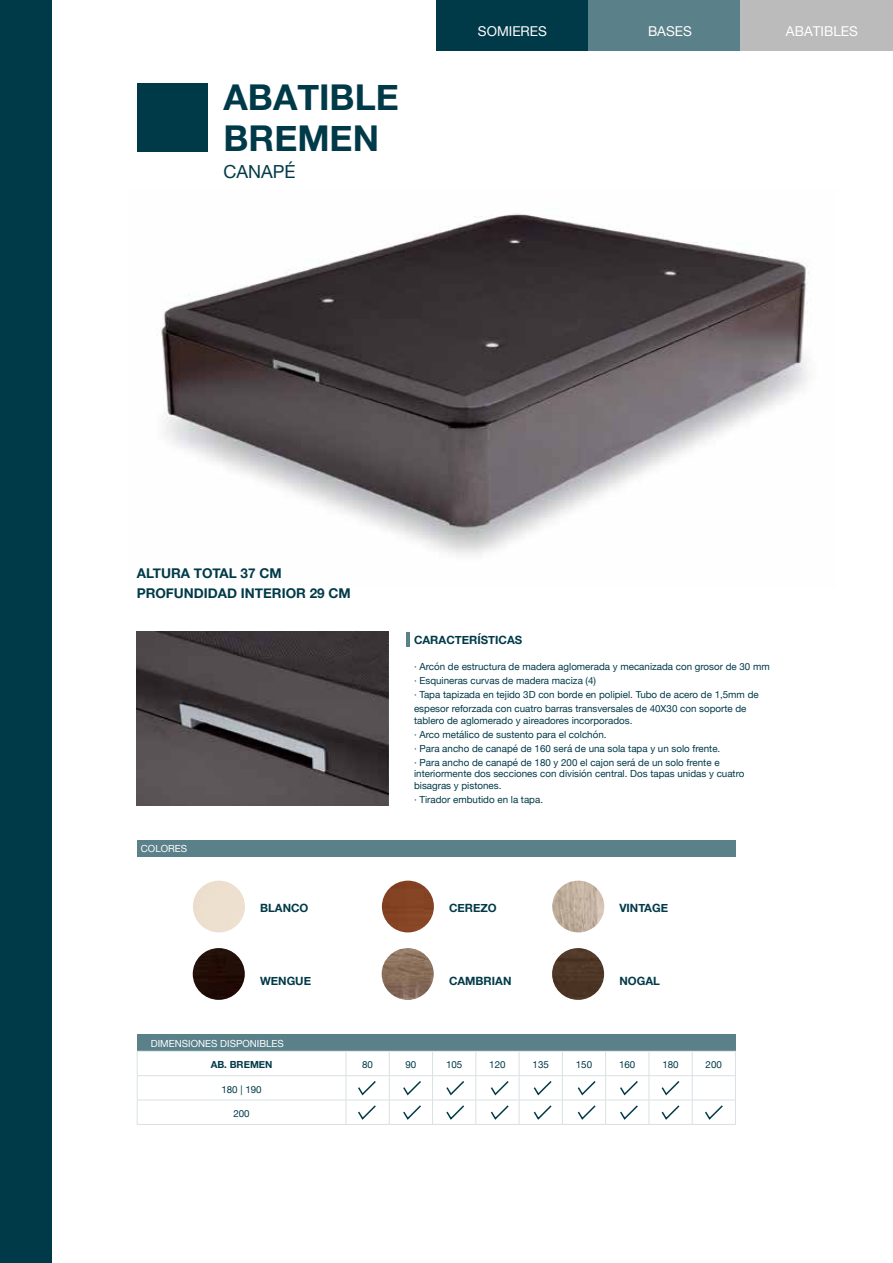
<style>
.page{position:relative;width:893px;height:1263px;background:#fff}
.page>*{position:absolute;margin:0;border:0;box-sizing:border-box;transform-origin:0 0}
.t1{font:700 35.55px/41.5px "Helvetica Neue";color:#003a48}
.t2{font:18px "Helvetica Neue";color:#003a48}
.t3{font:700 13.5px/20.9px "Helvetica Neue";color:#003a48}
.t4{font:13.5px "Helvetica Neue";color:#fff}
.t5{font:700 11.4px "Helvetica Neue";color:#003a48}
.t6{font:9.75px/14.1px "Helvetica Neue";color:#003a48}
.t7{font:9.75px "Helvetica Neue";color:#fff}
.t8{font:700 9.75px "Helvetica Neue";color:#003a48}
</style>
<div class="page">
<img style="left:161px;top:213px;width:648px;height:342px">
<div style="left:0;top:0;width:51px;height:1263px;background:#003a48"></div>
<div style="left:436px;top:0;width:153px;height:50px;background:#003a48"></div>
<div style="left:589px;top:0;width:152px;height:50px;background:#5a8089"></div>
<div style="left:740px;top:0;width:153px;height:50px;background:#bbb"></div>
<div style="left:137px;top:83px;width:71px;height:69px;background:#003a48"></div>
<div style="left:137px;top:1034px;width:598px;height:17px;background:#5a8089"></div>
<div style="left:137px;top:840px;width:598px;height:16px;background:#5a8089"></div>
<img style="left:137px;top:631px;width:252px;height:174px">
<hr style="left:406px;top:633px;width:4px;height:14px;background:#5a8089">
<img style="left:552px;top:881px;width:52px;height:51px;border-radius:26px">
<div style="left:193px;top:881px;width:52px;height:51px;background:#eddfce;border-radius:26px"></div>
<div style="left:382px;top:881px;width:52px;height:51px;background:#844323;border-radius:26px"></div>
<img style="left:552px;top:948px;width:52px;height:52px;border-radius:26px">
<div style="left:193px;top:948px;width:52px;height:52px;background:#210d07;border-radius:26px"></div>
<img style="left:382px;top:948px;width:52px;height:52px;border-radius:26px">
<hr style="left:137px;top:1051px;width:209px;height:1px;background:#d9e1e4">
<hr style="left:346px;top:1051px;width:43px;height:1px;background:#d9e1e4">
<hr style="left:389px;top:1051px;width:44px;height:1px;background:#d9e1e4">
<hr style="left:433px;top:1051px;width:43px;height:1px;background:#d9e1e4">
<hr style="left:476px;top:1051px;width:43px;height:1px;background:#d9e1e4">
<hr style="left:519px;top:1051px;width:43px;height:1px;background:#d9e1e4">
<hr style="left:562px;top:1051px;width:44px;height:1px;background:#d9e1e4">
<hr style="left:606px;top:1051px;width:43px;height:1px;background:#d9e1e4">
<hr style="left:649px;top:1051px;width:43px;height:1px;background:#d9e1e4">
<hr style="left:692px;top:1051px;width:44px;height:1px;background:#d9e1e4">
<hr style="left:137px;top:1075px;width:209px;height:1px;background:#d9e1e4">
<hr style="left:346px;top:1075px;width:43px;height:1px;background:#d9e1e4">
<hr style="left:389px;top:1075px;width:44px;height:1px;background:#d9e1e4">
<hr style="left:433px;top:1075px;width:43px;height:1px;background:#d9e1e4">
<hr style="left:476px;top:1075px;width:43px;height:1px;background:#d9e1e4">
<hr style="left:519px;top:1075px;width:43px;height:1px;background:#d9e1e4">
<hr style="left:562px;top:1075px;width:44px;height:1px;background:#d9e1e4">
<hr style="left:606px;top:1075px;width:43px;height:1px;background:#d9e1e4">
<hr style="left:649px;top:1075px;width:43px;height:1px;background:#d9e1e4">
<hr style="left:692px;top:1075px;width:44px;height:1px;background:#d9e1e4">
<hr style="left:137px;top:1100px;width:209px;height:1px;background:#d9e1e4">
<svg style="left:137px;top:1052px;width:1px;height:72px"></svg>
<hr style="left:346px;top:1100px;width:43px;height:1px;background:#d9e1e4">
<svg style="left:346px;top:1052px;width:1px;height:72px"></svg>
<hr style="left:389px;top:1100px;width:44px;height:1px;background:#d9e1e4">
<svg style="left:389px;top:1052px;width:1px;height:72px"></svg>
<hr style="left:433px;top:1100px;width:43px;height:1px;background:#d9e1e4">
<svg style="left:432px;top:1052px;width:1px;height:72px"></svg>
<hr style="left:476px;top:1100px;width:43px;height:1px;background:#d9e1e4">
<svg style="left:475px;top:1052px;width:1px;height:72px"></svg>
<hr style="left:519px;top:1100px;width:43px;height:1px;background:#d9e1e4">
<svg style="left:519px;top:1052px;width:1px;height:72px"></svg>
<hr style="left:562px;top:1100px;width:44px;height:1px;background:#d9e1e4">
<svg style="left:562px;top:1052px;width:1px;height:72px"></svg>
<hr style="left:606px;top:1100px;width:43px;height:1px;background:#d9e1e4">
<svg style="left:605px;top:1052px;width:1px;height:72px"></svg>
<hr style="left:649px;top:1100px;width:43px;height:1px;background:#d9e1e4">
<svg style="left:649px;top:1052px;width:1px;height:72px"></svg>
<hr style="left:692px;top:1100px;width:44px;height:1px;background:#d9e1e4">
<svg style="left:692px;top:1052px;width:1px;height:72px"></svg>
<svg style="left:735px;top:1052px;width:1px;height:72px"></svg>
<hr style="left:137px;top:1124px;width:209px;height:1px;background:#d9e1e4">
<hr style="left:346px;top:1124px;width:43px;height:1px;background:#d9e1e4">
<hr style="left:389px;top:1124px;width:44px;height:1px;background:#d9e1e4">
<hr style="left:433px;top:1124px;width:43px;height:1px;background:#d9e1e4">
<hr style="left:476px;top:1124px;width:43px;height:1px;background:#d9e1e4">
<hr style="left:519px;top:1124px;width:43px;height:1px;background:#d9e1e4">
<hr style="left:562px;top:1124px;width:44px;height:1px;background:#d9e1e4">
<hr style="left:606px;top:1124px;width:43px;height:1px;background:#d9e1e4">
<hr style="left:649px;top:1124px;width:43px;height:1px;background:#d9e1e4">
<hr style="left:692px;top:1124px;width:44px;height:1px;background:#d9e1e4">
<svg style="left:358px;top:1081px;width:18px;height:15px"></svg>
<svg style="left:358px;top:1105px;width:18px;height:15px"></svg>
<svg style="left:403px;top:1081px;width:18px;height:15px"></svg>
<svg style="left:403px;top:1105px;width:18px;height:15px"></svg>
<svg style="left:446px;top:1081px;width:18px;height:15px"></svg>
<svg style="left:446px;top:1105px;width:19px;height:15px"></svg>
<svg style="left:490px;top:1081px;width:19px;height:15px"></svg>
<svg style="left:490px;top:1105px;width:19px;height:15px"></svg>
<svg style="left:533px;top:1081px;width:19px;height:15px"></svg>
<svg style="left:533px;top:1105px;width:19px;height:15px"></svg>
<svg style="left:577px;top:1081px;width:19px;height:15px"></svg>
<svg style="left:577px;top:1105px;width:19px;height:15px"></svg>
<svg style="left:620px;top:1081px;width:18px;height:15px"></svg>
<svg style="left:620px;top:1105px;width:18px;height:15px"></svg>
<svg style="left:661px;top:1081px;width:19px;height:15px"></svg>
<svg style="left:661px;top:1105px;width:19px;height:15px"></svg>
<svg style="left:705px;top:1105px;width:18px;height:15px"></svg>
<h1 class="t1" style="left:224px;top:77px;width:177px">ABATIBLE<br>BREMEN</h1>
<h2 class="t2" style="left:224px;top:159px;width:73px">CANAPÉ</h2>
<h3 class="t4" style="left:478px;top:22px;width:71px">SOMIERES</h3>
<h3 class="t4" style="left:648px;top:22px;width:45px">BASES</h3>
<h3 class="t4" style="left:786px;top:22px;width:74px">ABATIBLES</h3>
<h3 class="t3" style="left:137px;top:563px;width:215px">ALTURA TOTAL 37 CM<br>PROFUNDIDAD INTERIOR 29 CM</h3>
<p class="t7" style="left:141px;top:842px;width:48px">COLORES</p>
<p class="t5" style="left:414px;top:631px;width:110px">CARACTERÍSTICAS</p>
<p class="t6" style="left:414px;top:660px;width:357px">· Arcón de estructura de madera aglomerada y mecanizada con grosor de 30 mm · Esquineras curvas de madera maciza (4)<br>· Tapa tapizada en tejido 3D con borde en polipiel. Tubo de acero de 1,5mm de espesor reforzada con cuatro barras transversales de 40X30 con soporte de</p>
<p class="t6" style="left:414px;top:713px;width:308px">tablero de aglomerado y aireadores incorporados.<br>· Arco metálico de sustento para el colchón.<br>· Para ancho de canapé de 160 será de una sola tapa y un solo frente. · Para ancho de canapé de 180 y 200 el cajon será de un solo frente e</p>
<p class="t6" style="left:414px;top:769px;width:332px;line-height:11.7px">interiormente dos secciones con división central. Dos tapas unidas y cuatro bisagras y pistones.</p>
<p class="t6" style="left:414px;top:793px;width:131px">· Tirador embutido en la tapa.</p>
<p class="t5" style="left:260px;top:899px;width:50px">BLANCO</p>
<p class="t5" style="left:449px;top:899px;width:49px">CEREZO</p>
<p class="t5" style="left:619px;top:899px;width:50px">VINTAGE</p>
<p class="t5" style="left:260px;top:972px;width:53px">WENGUE</p>
<p class="t5" style="left:449px;top:972px;width:64px">CAMBRIAN</p>
<p class="t5" style="left:619px;top:972px;width:42px">NOGAL</p>
<p class="t7" style="left:151px;top:1036px;width:134px">DIMENSIONES DISPONIBLES</p>
<p class="t8" style="left:211px;top:1057px;width:63px">AB. BREMEN</p>
<p class="t6" style="left:362px;top:1058px;width:12px">80</p>
<p class="t6" style="left:405px;top:1058px;width:12px">90</p>
<p class="t6" style="left:446px;top:1058px;width:18px">105</p>
<p class="t6" style="left:489px;top:1058px;width:18px">120</p>
<p class="t6" style="left:533px;top:1058px;width:18px">135</p>
<p class="t6" style="left:576px;top:1058px;width:18px">150</p>
<p class="t6" style="left:619px;top:1058px;width:18px">160</p>
<p class="t6" style="left:662px;top:1058px;width:18px">180</p>
<p class="t6" style="left:706px;top:1058px;width:18px">200</p>
<p class="t6" style="left:221px;top:1082px;width:42px">180 | 190</p>
<p class="t6" style="left:233px;top:1107px;width:18px">200</p>
</div>
